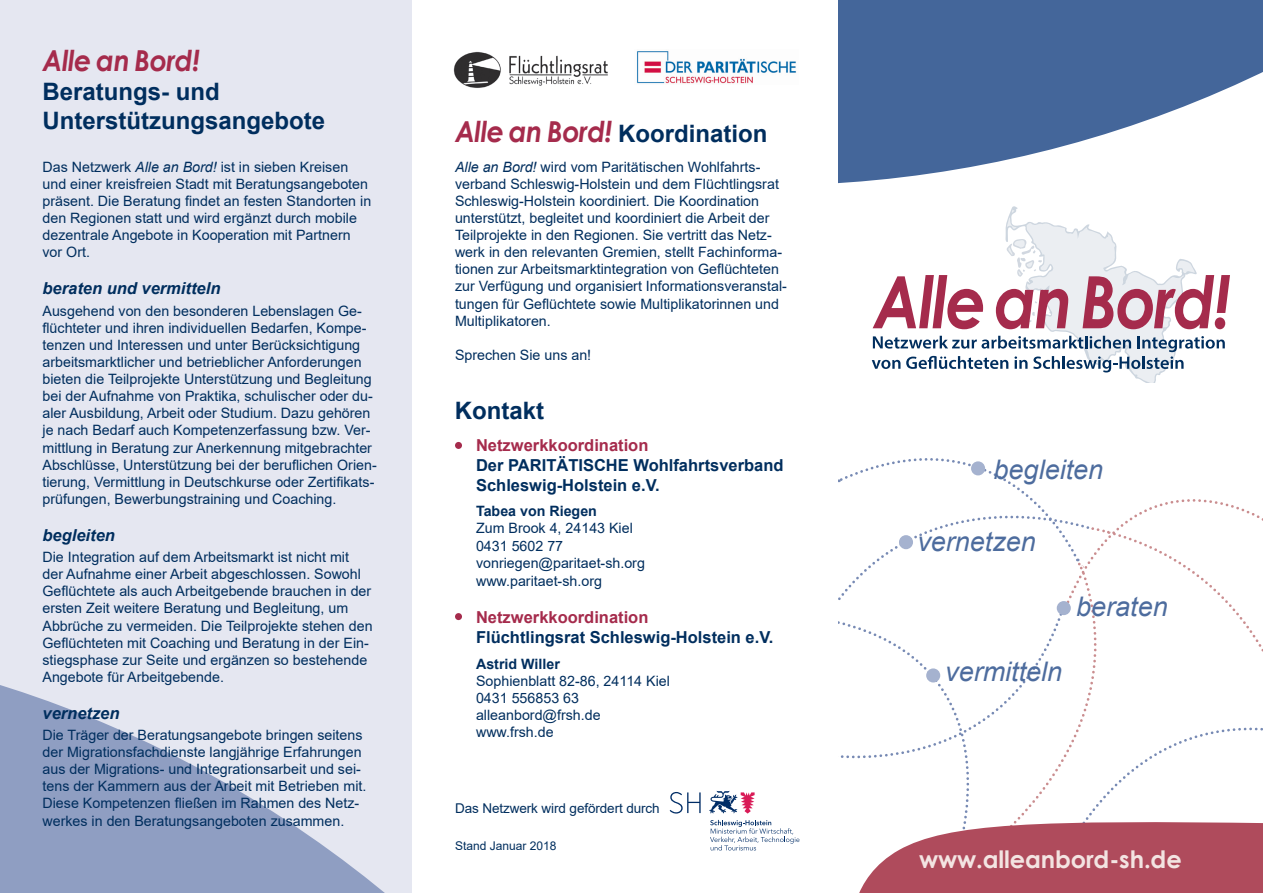
<style>
.page{position:relative;width:1263px;height:893px;background:#fff}
.page>*{position:absolute;margin:0;border:0;box-sizing:border-box;transform-origin:0 0}
.t1{font:italic 700 28.95px "Century Gothic";letter-spacing:-.015em;color:#a52b4c;scale:.93 1}
.t2{font:italic 27px "Arial";color:#4d6c9e}
.t3{font:700 24px/28.8px "Arial";color:#002e5e}
.t4{font:700 24px "Century Gothic";letter-spacing:-.005em;color:#f3e4e2}
.t5{font:700 16.5px/19.8px "Arial";color:#002e5e}
.t6{font:italic 700 16.5px "Arial";color:#002e5e}
.t7{font:14.25px/17.1px "Arial";color:#002e5e}
.t8{font:700 14.25px "Arial";color:#002e5e}
.t9{font:13.5px "Arial";letter-spacing:-.005em;color:#002e5e}
.t10{font:12px "Arial";color:#002e5e}
.s1{font-style:italic}
.s2{font-family:"Century Gothic";font-style:italic;font-size:28.95px;color:#a52b4c}
.s3{color:#a52b4c}
</style>
<div class="page">
<svg style="left:838px;top:0;width:425px;height:184px;fill:#44669a"></svg>
<div style="left:0;top:0;width:412px;height:893px;background:#e5e7f1"></div>
<svg style="left:0;top:685px;width:385px;height:208px;fill:#8f9ec2"></svg>
<div style="left:455px;top:442px;width:7px;height:7px;background:#a52b4c;border-radius:50%"></div>
<div style="left:455px;top:613px;width:7px;height:7px;background:#a52b4c;border-radius:50%"></div>
<img style="left:453px;top:51px;width:155px;height:37px">
<img style="left:637px;top:51px;width:159px;height:33px">
<svg style="left:872px;top:206px;width:358px;height:176px"></svg>
<svg style="left:670px;top:792px;width:31px;height:22px"></svg>
<svg style="left:709px;top:791px;width:46px;height:23px"></svg>
<svg style="left:710px;top:820px;width:89px;height:30px"></svg>
<svg style="left:838px;top:458px;width:425px;height:435px"></svg>
<p class="t1" style="left:43px;top:39px;width:171px">Alle an Bord!</p>
<p class="t3" style="left:43px;top:78px;width:284px">Beratungs- und<br>Unterstützungsangebote</p>
<p class="t7" style="left:43px;top:158px;width:330px">Das Netzwerk <span class="s1">Alle an Bord!</span> ist in sieben Kreisen und einer kreisfreien Stadt mit Beratungsangeboten präsent. Die Beratung findet an festen Standorten in den Regionen statt und wird ergänzt durch mobile dezentrale Angebote in Kooperation mit Partnern vor Ort.</p>
<p class="t6" style="left:43px;top:278px;width:179px">beraten und vermitteln</p>
<p class="t7" style="left:43px;top:302px;width:336px">Ausgehend von den besonderen Lebenslagen Ge&shy;flüchteter und ihren individuellen Bedarfen, Kompe&shy;tenzen und Interessen und unter Berücksichtigung arbeitsmarktlicher und betrieblicher Anforderungen bieten die Teilprojekte Unterstützung und Begleitung bei der Aufnahme von Praktika, schulischer oder du&shy;aler Ausbildung, Arbeit oder Studium. Dazu gehören je nach Bedarf auch Kompetenzerfassung bzw. Ver&shy;mittlung in Beratung zur Anerkennung mitgebrachter Abschlüsse, Unterstützung bei der beruflichen Orien&shy;tierung, Vermittlung in Deutschkurse oder Zertifikats&shy;prüfungen, Bewerbungstraining und Coaching.</p>
<p class="t6" style="left:43px;top:524px;width:74px">begleiten</p>
<p class="t7" style="left:43px;top:548px;width:332px">Die Integration auf dem Arbeitsmarkt ist nicht mit der Aufnahme einer Arbeit abgeschlossen. Sowohl Geflüchtete als auch Arbeitgebende brauchen in der ersten Zeit weitere Beratung und Begleitung, um Abbrüche zu vermeiden. Die Teilprojekte stehen den Geflüchteten mit Coaching und Beratung in der Ein&shy;stiegsphase zur Seite und ergänzen so bestehende Angebote für Arbeitgebende.</p>
<p class="t6" style="left:43px;top:702px;width:79px">vernetzen</p>
<p class="t7" style="left:43px;top:726px;width:325px">Die Träger der Beratungsangebote bringen seitens der Migrationsfachdienste langjährige Erfahrungen aus der Migrations- und Integrationsarbeit und sei&shy;tens der Kammern aus der Arbeit mit Betrieben mit.<br>Diese Kompetenzen fließen im Rahmen des Netz&shy;werkes in den Beratungsangeboten zusammen.</p>
<p class="t3" style="left:455px;top:119px;width:314px"><span class="s2">Alle an Bord!</span> Koordination</p>
<p class="t7" style="left:455px;top:158px;width:333px"><span class="s1">Alle an Bord!</span> wird vom Paritätischen Wohlfahrts&shy;verband Schleswig-Holstein und dem Flüchtlingsrat Schleswig-Holstein koordiniert. Die Koordination unterstützt, begleitet und koordiniert die Arbeit der Teilprojekte in den Regionen. Sie vertritt das Netz&shy;werk in den relevanten Gremien, stellt Fachinforma&shy;tionen zur Arbeitsmarktintegration von Geflüchteten zur Verfügung und organisiert Informationsveranstal&shy;tungen für Geflüchtete sowie Multiplikatorinnen und Multiplikatoren.</p>
<p class="t7" style="left:455px;top:346px;width:138px">Sprechen Sie uns an!</p>
<p class="t3" style="left:455px;top:396px;width:91px">Kontakt</p>
<p class="t5" style="left:476px;top:436px;width:309px"><span class="s3">Netzwerkkoordination<br></span>Der PARITÄTISCHE Wohlfahrtsverband<br>Schleswig-Holstein e.V.</p>
<p class="t8" style="left:476px;top:501px;width:122px">Tabea von Riegen</p>
<p class="t7" style="left:476px;top:520px;width:158px">Zum Brook 4, 24143 Kiel</p>
<p class="t7" style="left:476px;top:537px;width:89px">0431 5602 77</p>
<p class="t7" style="left:476px;top:554px;width:170px;line-height:18px">vonriegen@paritaet-sh.org www.paritaet-sh.org</p>
<p class="t5" style="left:476px;top:608px;width:299px"><span class="s3">Netzwerkkoordination<br></span>Flüchtlingsrat Schleswig-Holstein e.V.</p>
<p class="t8" style="left:476px;top:654px;width:85px">Astrid Willer</p>
<p class="t7" style="left:476px;top:672px;width:195px">Sophienblatt 82-86, 24114 Kiel</p>
<p class="t7" style="left:476px;top:689px;width:126px">0431 556853 63 alleanbord@frsh.de www.frsh.de</p>
<p class="t9" style="left:455px;top:799px;width:206px">Das Netzwerk wird gefördert durch</p>
<p class="t10" style="left:455px;top:837px;width:103px">Stand Januar 2018</p>
<p class="t2" style="left:994px;top:452px;width:111px">begleiten</p>
<p class="t2" style="left:917px;top:524px;width:120px">vernetzen</p>
<p class="t2" style="left:1076px;top:589px;width:93px">beraten</p>
<p class="t2" style="left:945px;top:654px;width:119px">vermitteln</p>
<p class="t4" style="left:919px;top:841px;width:264px">www.alleanbord-sh.de</p>
</div>
